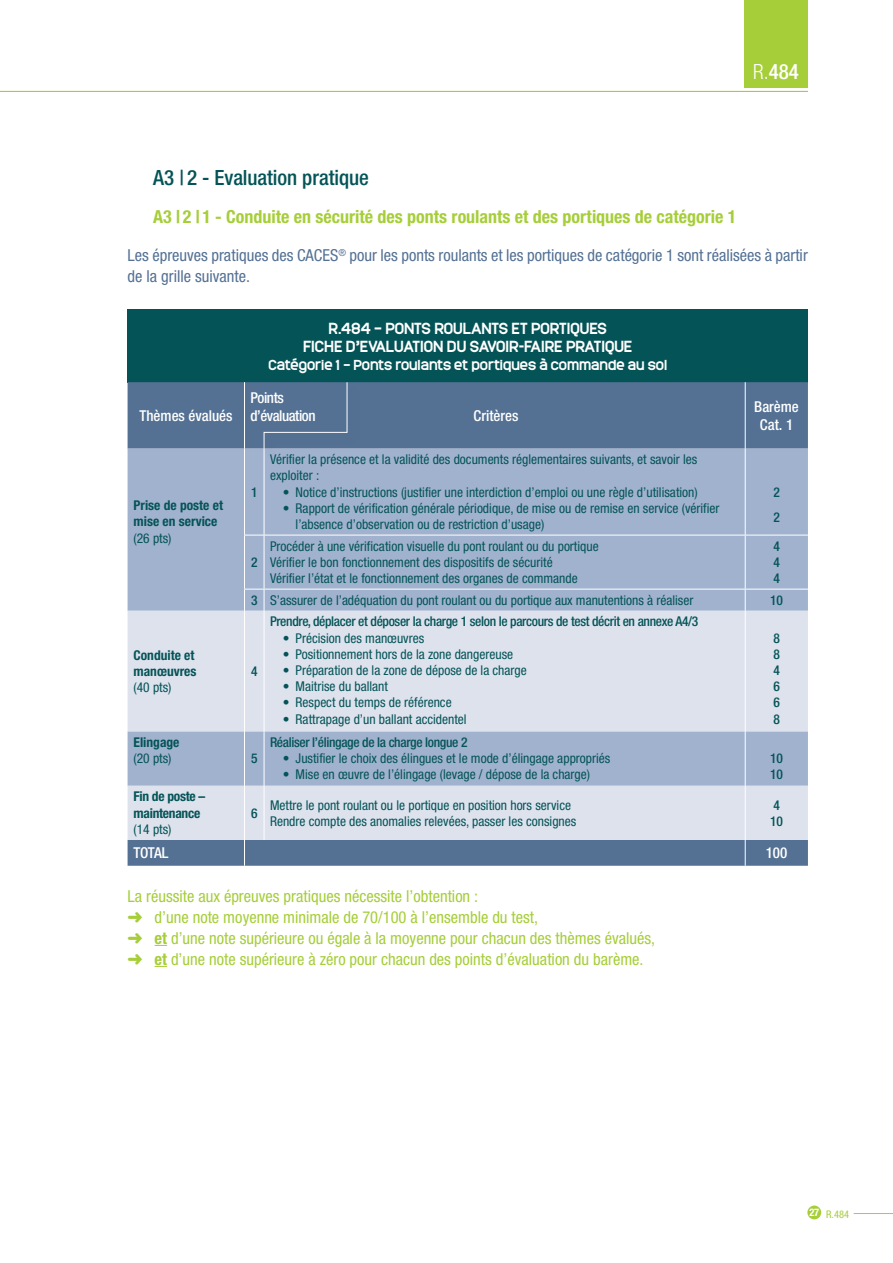
<style>
.page{position:relative;width:893px;height:1263px;background:#fff}
.page>*{position:absolute;margin:0;border:0;box-sizing:border-box;transform-origin:0 0}
.t1{font:500 condensed 21px "Helvetica Neue LT Std";letter-spacing:-.005em;color:#045457}
.t2{font:500 condensed 21px "Helvetica Neue LT Std";color:#fff}
.t3{font:700 condensed 18px "Helvetica Neue LT Std";color:#a6ce39}
.t4{font:condensed 16.5px/21px "Helvetica Neue LT Std";color:#a6ce39}
.t5{font:condensed 16.5px/21px "Helvetica Neue LT Std";color:#547194}
.t6{font:700 15px/18px "Monark";color:#fff;text-align:center}
.t7{font:500 condensed 15px/18px "Helvetica Neue LT Std";color:#fff;text-align:center}
.t8{font:500 condensed 15px/18px "Helvetica Neue LT Std";letter-spacing:-.03em;color:#fff}
.t9{font:condensed 13.5px/16.2px "Helvetica Neue LT Std";color:#045457}
.t10{font:500 condensed 13.5px/16.2px "Helvetica Neue LT Std";letter-spacing:-.025em;color:#045457}
.t11{font:700 condensed 13.5px/16.2px "Helvetica Neue LT Std";color:#045457}
.t12{font:700 13.5px "Monark";color:#fff}
.t13{font:700 condensed 13.5px/16.2px "Helvetica Neue LT Std";letter-spacing:-.02em;color:#045457}
.t14{font:condensed 10.5px "Helvetica Neue LT Std";color:#a6ce39}
.s1{font-weight:300}
.s2{font-weight:500}
.s3{font-weight:700}
.s4{font-weight:700;color:#fff}
</style>
<div class="page">
<hr style="left:854px;top:1213px;width:39px;height:1px;background:#a6ce39">
<div style="left:807px;top:1205px;width:14px;height:14px;background:#a6ce39;border-radius:50%"></div>
<hr style="left:0;top:91px;width:808px;height:1px;background:#a6ce39">
<div style="left:744px;top:0;width:64px;height:87px;background:#a6ce39"></div>
<svg style="left:155px;top:945px;width:12px;height:1px"></svg>
<svg style="left:155px;top:966px;width:12px;height:1px"></svg>
<div style="left:128px;top:309px;width:680px;height:73px;background:#045457"></div>
<div style="left:128px;top:382px;width:680px;height:484px;background:#547194"></div>
<div style="left:128px;top:449px;width:680px;height:162px;background:#a1b2cf"></div>
<svg style="left:128px;top:611px;width:680px;height:229px;background:#ced6e5"></svg>
<hr style="left:244px;top:382px;width:1px;height:67px;background:#fff">
<hr style="left:745px;top:382px;width:1px;height:67px;background:#fff">
<hr style="left:244px;top:449px;width:1px;height:86px;background:#fff">
<hr style="left:264px;top:449px;width:1px;height:86px;background:#fff">
<hr style="left:745px;top:449px;width:1px;height:86px;background:#fff">
<hr style="left:244px;top:535px;width:1px;height:54px;background:#fff">
<hr style="left:264px;top:535px;width:1px;height:54px;background:#fff">
<hr style="left:745px;top:535px;width:1px;height:54px;background:#fff">
<svg style="left:745px;top:590px;width:1px;height:21px"></svg>
<svg style="left:244px;top:535px;width:20px;height:1px"></svg>
<hr style="left:264px;top:535px;width:481px;height:1px;background:#fff">
<hr style="left:745px;top:535px;width:63px;height:1px;background:#fff">
<svg style="left:244px;top:589px;width:21px;height:22px"></svg>
<hr style="left:264px;top:589px;width:481px;height:1px;background:#fff">
<hr style="left:745px;top:589px;width:63px;height:1px;background:#fff">
<hr style="left:244px;top:731px;width:1px;height:55px;background:#fff">
<hr style="left:264px;top:731px;width:1px;height:55px;background:#fff">
<hr style="left:745px;top:731px;width:1px;height:55px;background:#fff">
<hr style="left:244px;top:611px;width:1px;height:120px;background:#fff">
<hr style="left:264px;top:611px;width:1px;height:120px;background:#fff">
<hr style="left:745px;top:611px;width:1px;height:120px;background:#fff">
<hr style="left:244px;top:786px;width:1px;height:54px;background:#fff">
<hr style="left:264px;top:786px;width:1px;height:54px;background:#fff">
<hr style="left:745px;top:786px;width:1px;height:54px;background:#fff">
<svg style="left:244px;top:840px;width:1px;height:26px"></svg>
<svg style="left:745px;top:840px;width:1px;height:26px"></svg>
<div style="left:261px;top:382px;width:100px;height:80px;background:#231f20;opacity:.2"></div>
<svg style="left:263px;top:382px;width:85px;height:67px;background:#597596"></svg>
<h1 class="t2" style="left:753px;top:59px;width:47px"><span class="s1">R.</span>484</h1>
<h1 class="t1" style="left:153px;top:165px;width:217px">A3 | 2 - Evaluation pratique</h1>
<h2 class="t3" style="left:153px;top:206px;width:585px">A3 | 2 | 1 - Conduite en sécurité des ponts roulants et des portiques de catégorie 1</h2>
<p class="t5" style="left:128px;top:245px;width:682px">Les épreuves pratiques des CACES<sup>®</sup> pour les ponts roulants et les portiques de catégorie 1 sont réalisées à partir de la grille suivante.</p>
<p class="t6" style="left:303px;top:318px;width:331px">R.484 – PONTS ROULANTS ET PORTIQUES<br>FICHE D’EVALUATION DU SAVOIR-FAIRE PRATIQUE</p>
<p class="t12" style="left:268px;top:355px;width:400px">Catégorie 1 – Ponts roulants et portiques à commande au sol</p>
<p class="t7" style="left:139px;top:406px;width:95px">Thèmes évalués</p>
<p class="t8" style="left:250px;top:388px;width:67px">Points d’évaluation</p>
<p class="t7" style="left:474px;top:406px;width:46px">Critères</p>
<p class="t7" style="left:754px;top:397px;width:46px">Barème<br>Cat. 1</p>
<p class="t11" style="left:134px;top:497px;width:91px">Prise de poste et mise en service</p>
<p class="t9" style="left:134px;top:530px;width:39px">(26 pts)</p>
<p class="t11" style="left:134px;top:647px;width:64px">Conduite et manœuvres</p>
<p class="t9" style="left:134px;top:679px;width:39px">(40 pts)</p>
<p class="t10" style="left:251px;top:484px;width:8px">1</p>
<p class="t9" style="left:270px;top:451px;width:429px">Vérifier la présence et la validité des documents réglementaires suivants, et savoir les exploiter :</p>
<p class="t9" style="left:283px;top:484px;width:416px">• Notice d’instructions (justifier une interdiction d’emploi ou une règle d’utilisation)</p>
<p class="t9" style="left:296px;top:500px;width:425px;text-indent:-13px">• Rapport de vérification générale périodique, de mise ou de remise en service (vérifier l’absence d’observation ou de restriction d’usage)</p>
<p class="t10" style="left:773px;top:479px;width:8px;line-height:25.2px">2<br>2</p>
<p class="t9" style="left:270px;top:538px;width:330px">Procéder à une vérification visuelle du pont roulant ou du portique<br>Vérifier le bon fonctionnement des dispositifs de sécurité<br>Vérifier l’état et le fonctionnement des organes de commande</p>
<p class="t10" style="left:773px;top:538px;width:8px;text-align:justify">4<br>4<br>4</p>
<p class="t9" style="left:251px;top:592px;width:444px"><span class="s2">3</span> S’assurer de l’adéquation du pont roulant ou du portique aux manutentions à réaliser</p>
<p class="t10" style="left:770px;top:592px;width:14px">10</p>
<p class="t10" style="left:251px;top:554px;width:8px">2</p>
<p class="t10" style="left:251px;top:663px;width:8px">4</p>
<p class="t10" style="left:270px;top:613px;width:430px">Prendre, déplacer et déposer la charge 1 selon le parcours de test décrit en annexe A4/3</p>
<p class="t9" style="left:283px;top:630px;width:143px">• Précision des manœuvres</p>
<p class="t9" style="left:283px;top:646px;width:232px">• Positionnement hors de la zone dangereuse</p>
<p class="t9" style="left:283px;top:662px;width:245px">• Préparation de la zone de dépose de la charge</p>
<p class="t9" style="left:283px;top:678px;width:107px">• Maitrise du ballant</p>
<p class="t9" style="left:283px;top:694px;width:170px">• Respect du temps de référence</p>
<p class="t9" style="left:283px;top:711px;width:185px">• Rattrapage d’un ballant accidentel</p>
<p class="t10" style="left:773px;top:629px;width:8px;text-align:justify">8<br>8<br>4<br>6<br>6<br>8</p>
<p class="t11" style="left:134px;top:734px;width:47px">Elingage</p>
<p class="t9" style="left:134px;top:750px;width:39px">(20 pts)</p>
<p class="t10" style="left:251px;top:750px;width:8px">5</p>
<p class="t10" style="left:270px;top:734px;width:199px">Réaliser l’élingage de la charge longue 2</p>
<p class="t9" style="left:283px;top:750px;width:329px">• Justifier le choix des élingues et le mode d’élingage appropriés</p>
<p class="t9" style="left:283px;top:766px;width:309px">• Mise en œuvre de l’élingage (levage / dépose de la charge)</p>
<p class="t10" style="left:770px;top:750px;width:14px">10<br>10</p>
<p class="t13" style="left:134px;top:788px;width:73px">Fin de poste – maintenance</p>
<p class="t9" style="left:134px;top:821px;width:39px">(14 pts)</p>
<p class="t10" style="left:251px;top:804px;width:8px">6</p>
<p class="t9" style="left:270px;top:796px;width:308px">Mettre le pont roulant ou le portique en position hors service<br>Rendre compte des anomalies relevées, passer les consignes</p>
<p class="t10" style="left:770px;top:796px;width:14px">4<br>10</p>
<p class="t7" style="left:134px;top:844px;width:36px">TOTAL</p>
<p class="t7" style="left:766px;top:844px;width:23px">100</p>
<p class="t4" style="left:128px;top:885px;width:529px">La réussite aux épreuves pratiques nécessite l’obtention :<br>➜ d’une note moyenne minimale de 70/100 à l’ensemble du test,<br>➜ <span class="s3">et</span> d’une note supérieure ou égale à la moyenne pour chacun des thèmes évalués, ➜ <span class="s3">et</span> d’une note supérieure à zéro pour chacun des points d’évaluation du barème.</p>
<p class="t14" style="left:809px;top:1208px;width:41px"><span class="s4">27</span> R.484</p>
</div>
